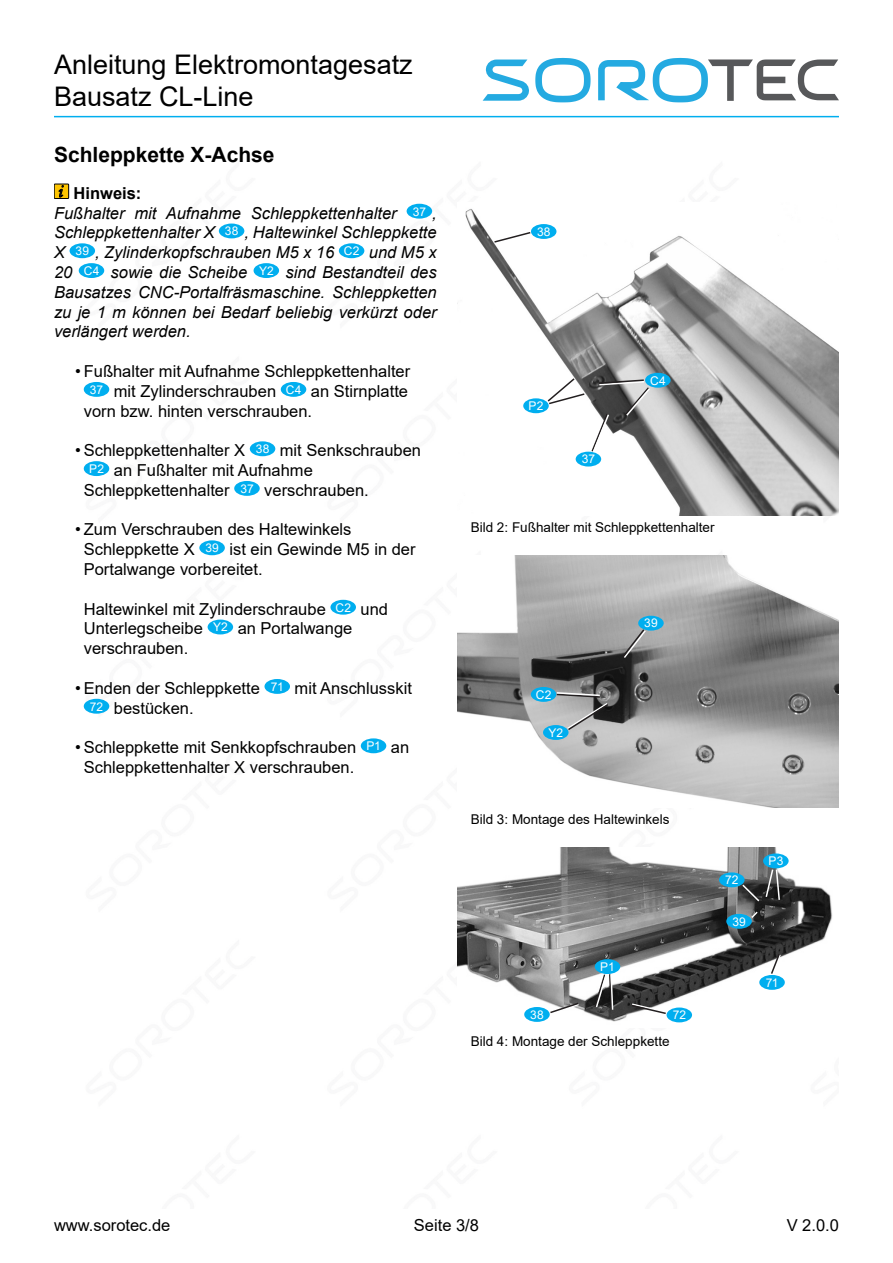
<style>
.page{position:relative;width:893px;height:1263px;background:#fff}
.page>*{position:absolute;margin:0;border:0;box-sizing:border-box;transform-origin:0 0}
.t1{font:27px/32.4px "Arial";color:#000}
.Überschrift_2{font:700 21px "Arial";color:#000}
.t2{font:16.5px/19.8px "Arial";color:#000}
.Hinweis{font:italic 16.5px/19.8px "Arial";color:#000;text-align:justify}
.Hinweis_Überschrift{font:700 16.5px "Arial";color:#000}
.Bildtext{font:13.5px "Arial";color:#000}
.Kreisnummer{font:12px "Arial";letter-spacing:.015em;color:#fff}
</style>
<div class="page">
<svg style="left:598px;top:58px;width:241px;height:44px"></svg>
<svg style="left:483px;top:58px;width:108px;height:44px"></svg>
<hr style="left:54px;top:116px;width:785px;height:1px;background:#00aeef">
<div style="left:54px;top:184px;width:15px;height:14px;background:#fec501"></div>
<div style="left:54px;top:184px;width:15px;height:15px;border:1px solid #010101"></div>
<svg style="left:58px;top:185px;width:6px;height:12px"></svg>
<div style="left:407px;top:204px;width:25px;height:15px;background:#00aeef;border-radius:50%"></div>
<div style="left:219px;top:224px;width:25px;height:14px;background:#00aeef;border-radius:50%"></div>
<div style="left:70px;top:243px;width:25px;height:15px;background:#00aeef;border-radius:50%"></div>
<div style="left:339px;top:243px;width:25px;height:15px;background:#00aeef;border-radius:50%"></div>
<div style="left:79px;top:263px;width:25px;height:15px;background:#00aeef;border-radius:50%"></div>
<div style="left:254px;top:263px;width:25px;height:15px;background:#00aeef;border-radius:50%"></div>
<div style="left:84px;top:382px;width:25px;height:15px;background:#00aeef;border-radius:50%"></div>
<div style="left:281px;top:382px;width:25px;height:15px;background:#00aeef;border-radius:50%"></div>
<div style="left:250px;top:441px;width:25px;height:15px;background:#00aeef;border-radius:50%"></div>
<div style="left:84px;top:461px;width:25px;height:15px;background:#00aeef;border-radius:50%"></div>
<div style="left:234px;top:481px;width:26px;height:15px;background:#00aeef;border-radius:50%"></div>
<div style="left:199px;top:540px;width:26px;height:15px;background:#00aeef;border-radius:50%"></div>
<div style="left:330px;top:600px;width:26px;height:15px;background:#00aeef;border-radius:50%"></div>
<div style="left:208px;top:620px;width:25px;height:14px;background:#00aeef;border-radius:50%"></div>
<div style="left:264px;top:679px;width:26px;height:15px;background:#00aeef;border-radius:50%"></div>
<div style="left:84px;top:699px;width:25px;height:15px;background:#00aeef;border-radius:50%"></div>
<div style="left:361px;top:738px;width:25px;height:15px;background:#00aeef;border-radius:50%"></div>
<img style="left:465px;top:209px;width:374px;height:307px">
<img style="left:458px;top:555px;width:381px;height:253px">
<img style="left:458px;top:847px;width:375px;height:176px">
<svg style="left:493px;top:231px;width:39px;height:13px"></svg>
<div style="left:645px;top:373px;width:26px;height:15px;background:#00aeef;border-radius:50%"></div>
<div style="left:523px;top:398px;width:26px;height:15px;background:#00aeef;border-radius:50%"></div>
<div style="left:531px;top:224px;width:25px;height:15px;background:#00aeef;border-radius:50%"></div>
<div style="left:576px;top:452px;width:25px;height:14px;background:#00aeef;border-radius:50%"></div>
<svg style="left:546px;top:377px;width:105px;height:77px"></svg>
<svg style="left:621px;top:628px;width:26px;height:32px"></svg>
<div style="left:638px;top:616px;width:26px;height:15px;background:#00aeef;border-radius:50%"></div>
<div style="left:531px;top:687px;width:25px;height:15px;background:#00aeef;border-radius:50%"></div>
<div style="left:543px;top:725px;width:25px;height:15px;background:#00aeef;border-radius:50%"></div>
<svg style="left:555px;top:691px;width:55px;height:40px;background:#969b9d"></svg>
<svg style="left:549px;top:1001px;width:31px;height:14px"></svg>
<div style="left:763px;top:853px;width:26px;height:15px;background:#00aeef;border-radius:50%"></div>
<div style="left:595px;top:959px;width:25px;height:15px;background:#00aeef;border-radius:50%"></div>
<div style="left:719px;top:872px;width:26px;height:15px;background:#00aeef;border-radius:50%"></div>
<div style="left:726px;top:914px;width:26px;height:15px;background:#00aeef;border-radius:50%"></div>
<div style="left:759px;top:975px;width:26px;height:15px;background:#00aeef;border-radius:50%"></div>
<div style="left:666px;top:1007px;width:26px;height:15px;background:#00aeef;border-radius:50%"></div>
<div style="left:524px;top:1007px;width:26px;height:15px;background:#00aeef;border-radius:50%"></div>
<svg style="left:741px;top:868px;width:40px;height:35px"></svg>
<svg style="left:750px;top:910px;width:9px;height:9px"></svg>
<svg style="left:770px;top:952px;width:12px;height:24px"></svg>
<svg style="left:630px;top:1002px;width:38px;height:13px"></svg>
<svg style="left:593px;top:973px;width:21px;height:38px"></svg>
<h1 class="t1" style="left:54px;top:48px;width:360px">Anleitung Elektromontagesatz<br>Bausatz CL-Line</h1>
<p class="Überschrift_2" style="left:54px;top:140px;width:222px">Schleppkette X-Achse</p>
<p class="Hinweis_Überschrift" style="left:74px;top:181px;width:69px">Hinweis:</p>
<p class="Hinweis" style="left:54px;top:203px;width:344px">Fußhalter mit Aufnahme Schleppkettenhalter</p>
<p class="Kreisnummer" style="left:413px;top:203px;width:15px">37</p>
<p class="Hinweis" style="left:432px;top:203px;width:6px">,</p>
<p class="Hinweis" style="left:54px;top:223px;width:162px">Schleppkettenhalter X</p>
<p class="Kreisnummer" style="left:225px;top:223px;width:15px">38</p>
<p class="Hinweis" style="left:244px;top:223px;width:194px">, Haltewinkel Schleppkette</p>
<p class="Hinweis" style="left:54px;top:243px;width:13px">X</p>
<p class="Kreisnummer" style="left:76px;top:243px;width:15px">39</p>
<p class="Hinweis" style="left:95px;top:243px;width:241px">, Zylinderkopfschrauben M5 x 16</p>
<p class="Kreisnummer" style="left:344px;top:243px;width:17px">C2</p>
<p class="Hinweis" style="left:369px;top:243px;width:69px">und M5 x</p>
<p class="Hinweis" style="left:54px;top:263px;width:20px">20</p>
<p class="Kreisnummer" style="left:84px;top:262px;width:17px">C4</p>
<p class="Hinweis" style="left:111px;top:263px;width:138px">sowie die Scheibe</p>
<p class="Kreisnummer" style="left:259px;top:262px;width:16px">Y2</p>
<p class="Hinweis" style="left:54px;top:263px;width:384px;text-indent:231px">sind Bestandteil des Bausatzes CNC-Portalfräsmaschine. Schleppketten zu je 1 m können bei Bedarf beliebig verkürzt oder verlängert werden.</p>
<p class="t2" style="left:75px;top:361px;width:336px">• Fußhalter mit Aufnahme Schleppkettenhalter</p>
<p class="Kreisnummer" style="left:90px;top:381px;width:15px">37</p>
<p class="t2" style="left:114px;top:381px;width:164px">mit Zylinderschrauben</p>
<p class="Kreisnummer" style="left:286px;top:381px;width:17px">C4</p>
<p class="t2" style="left:84px;top:381px;width:326px;text-indent:227px">an Stirnplatte vorn bzw. hinten verschrauben.</p>
<p class="t2" style="left:75px;top:440px;width:171px">• Schleppkettenhalter X</p>
<p class="Kreisnummer" style="left:256px;top:441px;width:15px">38</p>
<p class="t2" style="left:280px;top:440px;width:143px">mit Senkschrauben</p>
<p class="Kreisnummer" style="left:89px;top:460px;width:16px">P2</p>
<p class="t2" style="left:84px;top:460px;width:231px;text-indent:30px">an Fußhalter mit Aufnahme<br>Schleppkettenhalter</p>
<p class="Kreisnummer" style="left:240px;top:480px;width:15px">37</p>
<p class="t2" style="left:264px;top:480px;width:106px">verschrauben.</p>
<p class="t2" style="left:84px;top:520px;width:269px;text-indent:-9px">• Zum Verschrauben des Haltewinkels<br>Schleppkette X</p>
<p class="t2" style="left:84px;top:539px;width:333px;text-indent:146px">ist ein Gewinde M5 in der<br>Portalwange vorbereitet.</p>
<p class="t2" style="left:84px;top:599px;width:244px">Haltewinkel mit Zylinderschraube</p>
<p class="Kreisnummer" style="left:336px;top:599px;width:17px">C2</p>
<p class="t2" style="left:361px;top:599px;width:29px">und</p>
<p class="t2" style="left:84px;top:619px;width:121px">Unterlegscheibe</p>
<p class="Kreisnummer" style="left:213px;top:619px;width:16px">Y2</p>
<p class="t2" style="left:238px;top:619px;width:116px">an Portalwange</p>
<p class="t2" style="left:84px;top:638px;width:106px">verschrauben.</p>
<p class="t2" style="left:75px;top:678px;width:186px">• Enden der Schleppkette</p>
<p class="Kreisnummer" style="left:271px;top:678px;width:14px">71</p>
<p class="t2" style="left:295px;top:678px;width:119px">mit Anschlusskit</p>
<p class="Kreisnummer" style="left:90px;top:698px;width:15px">72</p>
<p class="t2" style="left:114px;top:698px;width:81px">bestücken.</p>
<p class="t2" style="left:75px;top:737px;width:282px">• Schleppkette mit Senkkopfschrauben</p>
<p class="Kreisnummer" style="left:366px;top:738px;width:16px">P1</p>
<p class="t2" style="left:391px;top:737px;width:20px">an</p>
<p class="t2" style="left:84px;top:757px;width:272px">Schleppkettenhalter X verschrauben.</p>
<p class="Kreisnummer" style="left:205px;top:540px;width:15px">39</p>
<p class="Kreisnummer" style="left:537px;top:223px;width:15px">38</p>
<p class="Kreisnummer" style="left:529px;top:398px;width:16px">P2</p>
<p class="Kreisnummer" style="left:582px;top:451px;width:15px">37</p>
<p class="Kreisnummer" style="left:650px;top:372px;width:17px">C4</p>
<p class="Bildtext" style="left:471px;top:518px;width:245px">Bild 2: Fußhalter mit Schleppkettenhalter</p>
<p class="Kreisnummer" style="left:536px;top:686px;width:17px">C2</p>
<p class="Kreisnummer" style="left:549px;top:724px;width:16px">Y2</p>
<p class="Kreisnummer" style="left:644px;top:615px;width:15px">39</p>
<p class="Bildtext" style="left:471px;top:810px;width:200px">Bild 3: Montage des Haltewinkels</p>
<p class="Kreisnummer" style="left:600px;top:958px;width:16px">P1</p>
<p class="Kreisnummer" style="left:530px;top:1006px;width:15px">38</p>
<p class="Kreisnummer" style="left:673px;top:1007px;width:15px">72</p>
<p class="Bildtext" style="left:471px;top:1032px;width:200px">Bild 4: Montage der Schleppkette</p>
<p class="Kreisnummer" style="left:725px;top:872px;width:15px">72</p>
<p class="Kreisnummer" style="left:732px;top:913px;width:15px">39</p>
<p class="Kreisnummer" style="left:768px;top:853px;width:16px">P3</p>
<p class="Kreisnummer" style="left:766px;top:974px;width:14px">71</p>
<p class="t2" style="left:414px;top:1215px;width:67px">Seite 3/8</p>
<p class="t2" style="left:54px;top:1215px;width:118px">www.sorotec.de</p>
<p class="t2" style="left:787px;top:1215px;width:54px">V 2.0.0</p>
</div>
